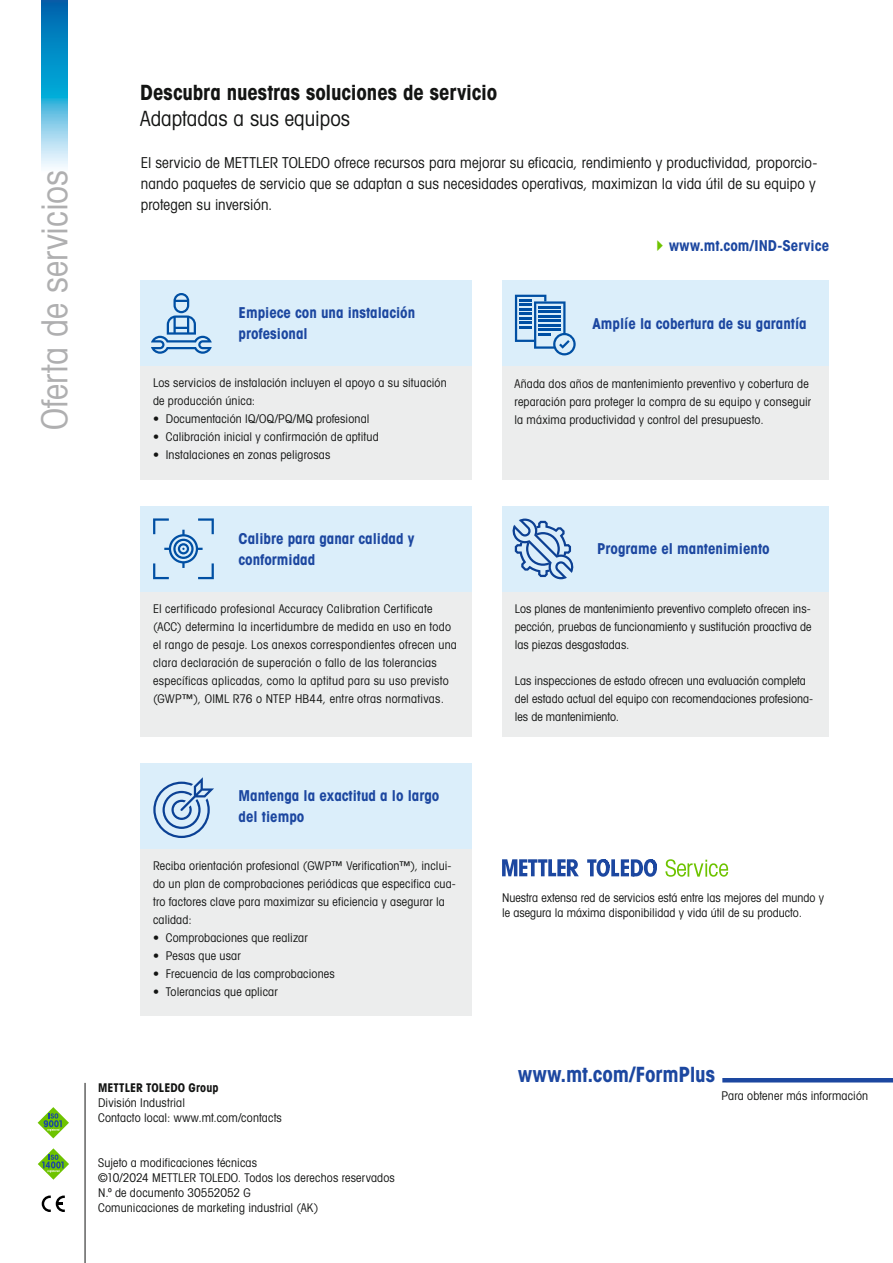
<style>
.page{position:relative;width:893px;height:1263px;background:#fff}
.page>*{position:absolute;margin:0;border:0;box-sizing:border-box;transform-origin:0 0}
.t1{font:36px "Avant Gardefor MT Bk";letter-spacing:-.005em;color:#afafb0}
.t2{font:21px "Avant Gardefor MT Bd";color:#131413}
.t3{font:21px "Avant Gardefor MT Bk";color:#131413}
.t4{font:21px "Avant Gardefor MT Bd";letter-spacing:-.005em;color:#1c47a0}
.t5{font:15px/21px "Avant Gardefor MT Bk";letter-spacing:.005em;color:#131413;text-align:justify}
.t6{font:15px/21px "Avant Gardefor MT Bd";color:#1c47a0}
.t7{font:12px/18px "Avant Gardefor MT Bk";letter-spacing:.015em;color:#131413}
.t8{font:12px "Avant Gardefor MT Bd";letter-spacing:.005em;color:#131413}
</style>
<div class="page">
<hr style="left:722px;top:1078px;width:171px;height:4px;background:#1c47a0">
<hr style="left:85px;top:1083px;width:1px;height:180px;background:#131413">
<svg style="left:38px;top:1148px;width:31px;height:32px"></svg>
<svg style="left:38px;top:1107px;width:31px;height:31px"></svg>
<svg style="left:42px;top:1195px;width:23px;height:17px"></svg>
<svg style="left:665px;top:859px;width:63px;height:18px"></svg>
<svg style="left:502px;top:859px;width:77px;height:17px"></svg>
<svg style="left:587px;top:859px;width:70px;height:18px"></svg>
<div style="left:140px;top:281px;width:332px;height:85px;background:#dbeefa"></div>
<div style="left:140px;top:763px;width:332px;height:85px;background:#dbeefa"></div>
<div style="left:140px;top:506px;width:332px;height:86px;background:#dbeefa"></div>
<div style="left:502px;top:281px;width:327px;height:85px;background:#dbeefa"></div>
<div style="left:502px;top:506px;width:327px;height:86px;background:#dbeefa"></div>
<svg style="left:151px;top:293px;width:61px;height:61px"></svg>
<div style="left:140px;top:366px;width:332px;height:114px;background:#eceded"></div>
<div style="left:140px;top:848px;width:332px;height:167px;background:#eceded"></div>
<div style="left:140px;top:592px;width:332px;height:144px;background:#eceded"></div>
<div style="left:502px;top:366px;width:327px;height:114px;background:#eceded"></div>
<div style="left:502px;top:592px;width:327px;height:144px;background:#eceded"></div>
<svg style="left:515px;top:295px;width:61px;height:60px"></svg>
<svg style="left:153px;top:777px;width:61px;height:61px"></svg>
<svg style="left:513px;top:518px;width:61px;height:61px"></svg>
<svg style="left:153px;top:518px;width:61px;height:61px"></svg>
<svg style="left:42px;top:0;width:25px;height:167px;background:#3fa8d4"></svg>
<h1 class="t1" style="left:32px;top:430px;width:261px;rotate:-90deg">Oferta de servicios</h1>
<h2 class="t2" style="left:140px;top:79px;width:358px">Descubra nuestras soluciones de servicio</h2>
<h2 class="t3" style="left:140px;top:105px;width:211px">Adaptadas a sus equipos</h2>
<p class="t5" style="left:141px;top:152px;width:678px">El servicio de METTLER TOLEDO ofrece recursos para mejorar su eficacia, rendimiento y productividad, proporcio&shy;nando paquetes de servicio que se adaptan a sus necesidades operativas, maximizan la vida útil de su equipo y protegen su inversión.</p>
<p class="t6" style="left:669px;top:235px;width:162px">www.mt.com/IND-Service</p>
<p class="t6" style="left:239px;top:302px;width:178px">Empiece con una instalación profesional</p>
<p class="t7" style="left:153px;top:374px;width:295px">Los servicios de instalación incluyen el apoyo a su situación de producción única:</p>
<p class="t7" style="left:153px;top:410px;width:218px">• Documentación IQ/OQ/PQ/MQ profesional</p>
<p class="t7" style="left:153px;top:428px;width:227px">• Calibración inicial y confirmación de aptitud</p>
<p class="t7" style="left:153px;top:446px;width:179px">• Instalaciones en zonas peligrosas</p>
<p class="t6" style="left:239px;top:528px;width:177px">Calibre para ganar calidad y conformidad</p>
<p class="t7" style="left:153px;top:599px;width:305px">El certificado profesional Accuracy Calibration Certificate (ACC) determina la incertidumbre de medida en uso en todo el rango de pesaje. Los anexos correspondientes ofrecen una clara declaración de superación o fallo de las tolerancias específicas aplicadas, como la aptitud para su uso previsto (GWP™), OIML R76 o NTEP HB44, entre otras normativas.</p>
<p class="t6" style="left:239px;top:784px;width:202px">Mantenga la exactitud a lo largo del tiempo</p>
<p class="t7" style="left:153px;top:856px;width:304px">Reciba orientación profesional (GWP™ Verification™), inclui&shy;do un plan de comprobaciones periódicas que especifica cua&shy;tro factores clave para maximizar su eficiencia y asegurar la calidad:</p>
<p class="t7" style="left:153px;top:928px;width:156px">• Comprobaciones que realizar</p>
<p class="t7" style="left:153px;top:946px;width:89px">• Pesas que usar</p>
<p class="t7" style="left:153px;top:964px;width:183px">• Frecuencia de las comprobaciones</p>
<p class="t7" style="left:153px;top:982px;width:126px">• Tolerancias que aplicar</p>
<p class="t8" style="left:98px;top:1080px;width:122px">METTLER TOLEDO Group</p>
<p class="t7" style="left:98px;top:1095px;width:185px;line-height:15px">División Industrial<br>Contacto local: www.mt.com/contacts</p>
<p class="t7" style="left:98px;top:1155px;width:298px;line-height:15px">Sujeto a modificaciones técnicas<br>©10/2024 METTLER TOLEDO. Todos los derechos reservados N.º de documento 30552052 G<br>Comunicaciones de marketing industrial (AK)</p>
<p class="t6" style="left:592px;top:312px;width:216px">Amplíe la cobertura de su garantía</p>
<p class="t7" style="left:514px;top:374px;width:298px">Añada dos años de mantenimiento preventivo y cobertura de reparación para proteger la compra de su equipo y conseguir la máxima productividad y control del presupuesto.</p>
<p class="t6" style="left:597px;top:538px;width:174px">Programe el mantenimiento</p>
<p class="t7" style="left:515px;top:599px;width:298px;text-align:justify">Los planes de mantenimiento preventivo completo ofrecen ins&shy;pección, pruebas de funcionamiento y sustitución proactiva de las piezas desgastadas.</p>
<p class="t7" style="left:515px;top:671px;width:300px">Las inspecciones de estado ofrecen una evaluación completa del estado actual del equipo con recomendaciones profesiona&shy;les de mantenimiento.</p>
<p class="t7" style="left:502px;top:890px;width:323px;line-height:15px">Nuestra extensa red de servicios está entre las mejores del mundo y le asegura la máxima disponibilidad y vida útil de su producto.</p>
<h2 class="t4" style="left:518px;top:1061px;width:198px">www.mt.com/FormPlus</h2>
<p class="t7" style="left:721px;top:1086px;width:148px">Para obtener más información</p>
</div>
